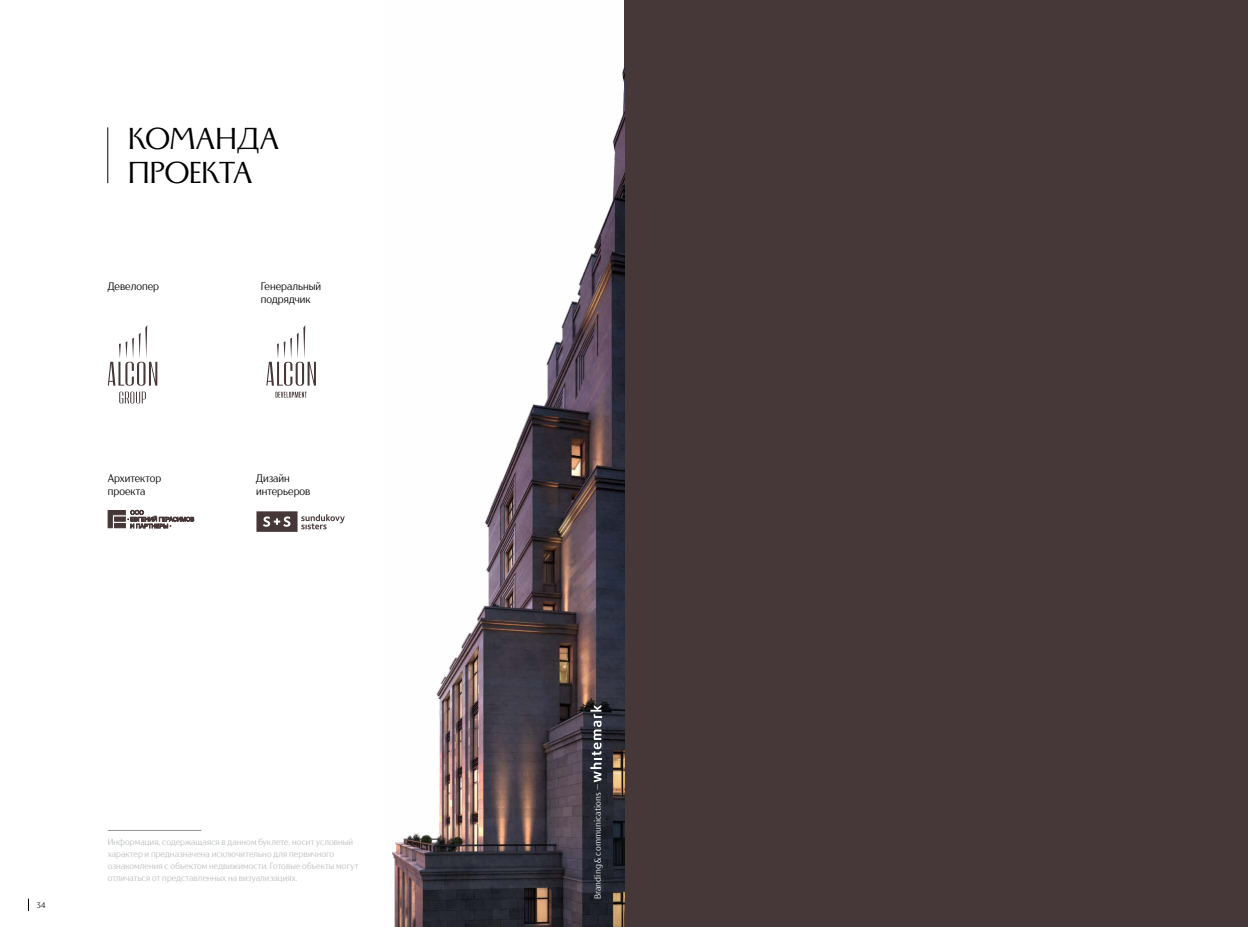
<style>
.page{position:relative;width:1248px;height:927px;background:#fff}
.page>*{position:absolute;margin:0;border:0;box-sizing:border-box;transform-origin:0 0}
.t1{font:34px/34px "Monterchi";letter-spacing:-.03em;color:#000}
.t2{font:11px/13px "TT Drugs Condensed";letter-spacing:.005em;color:#000}
.t3{font:9px/12px "TT Drugs Condensed";letter-spacing:.01em;color:#bcbec0}
.t4{font:9px "TT Drugs Condensed";letter-spacing:.005em;color:#fff}
.t5{font:8px "TT Drugs Condensed";color:#000}
</style>
<div class="page">
<div style="left:624px;top:0;width:623px;height:927px;background:#463738"></div>
<img style="left:392px;top:67px;width:232px;height:860px">
<hr style="left:108px;top:127px;width:1px;height:56px;background:#000">
<svg style="left:266px;top:325px;width:50px;height:61px"></svg>
<svg style="left:275px;top:392px;width:32px;height:6px"></svg>
<svg style="left:108px;top:325px;width:49px;height:61px"></svg>
<svg style="left:119px;top:392px;width:27px;height:11px"></svg>
<svg style="left:256px;top:511px;width:89px;height:21px"></svg>
<svg style="left:107px;top:510px;width:87px;height:18px"></svg>
<hr style="left:108px;top:830px;width:93px;height:1px;background:#939598">
<svg style="left:590px;top:705px;width:12px;height:77px"></svg>
<svg style="left:28px;top:899px;width:1px;height:12px"></svg>
<h1 class="t1" style="left:128px;top:120px;width:153px">КОМАНДА<br>ПРОЕКТА</h1>
<p class="t2" style="left:108px;top:280px;width:53px">Девелопер</p>
<p class="t2" style="left:261px;top:280px;width:62px">Генеральный подрядчик</p>
<p class="t2" style="left:108px;top:471px;width:55px">Архитектор проекта</p>
<p class="t2" style="left:256px;top:471px;width:56px">Дизайн интерьеров</p>
<p class="t5" style="left:37px;top:900px;width:10px">34</p>
<p class="t3" style="left:108px;top:836px;width:252px">Информация, содержащаяся в данном буклете, носит условный характер и предназначена исключительно для первичного ознакомления с объектом недвижимости. Готовые объекты могут отличаться от представленных на визуализациях.</p>
<p class="t4" style="left:591px;top:899px;width:117px;rotate:-90deg">Branding &amp; communications —</p>
</div>
